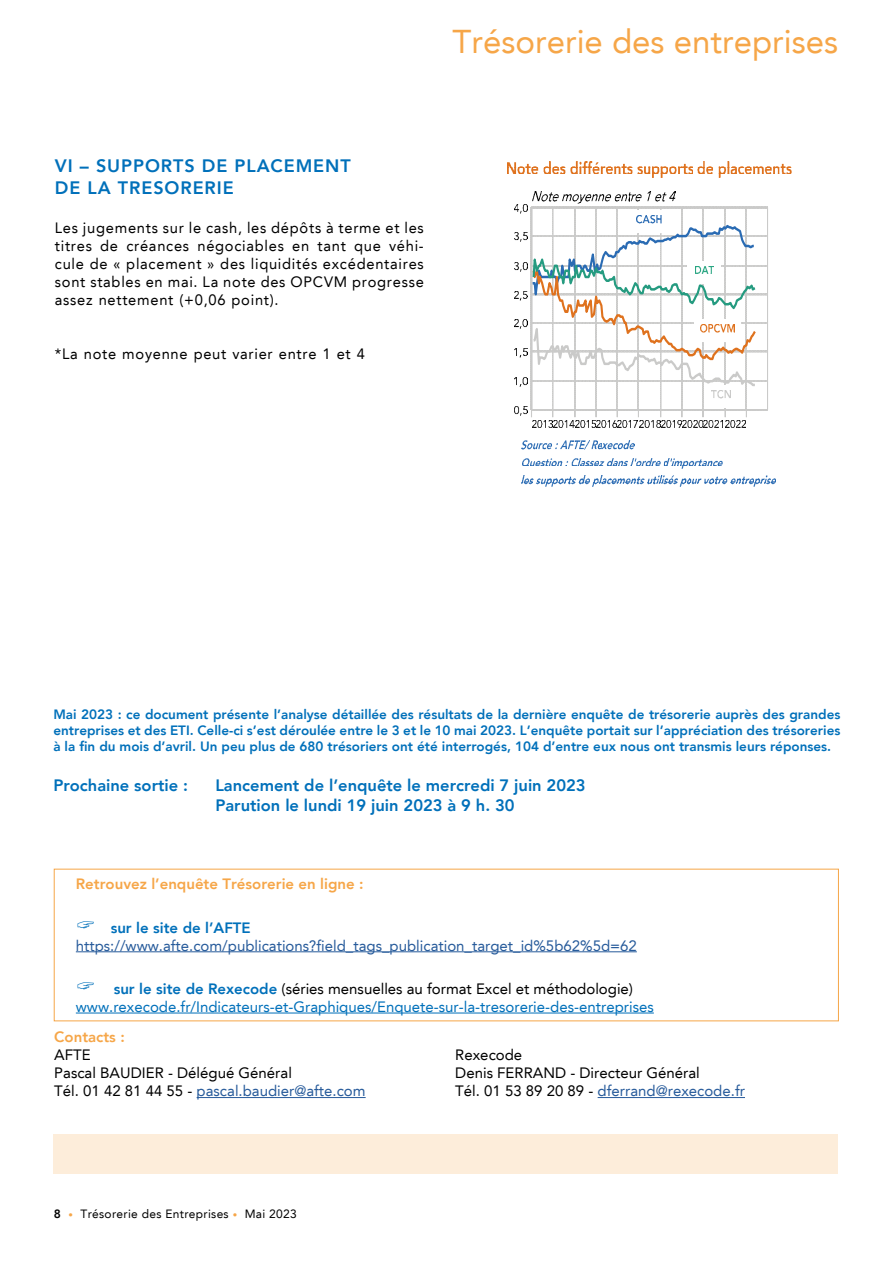
<style>
.page{position:relative;width:893px;height:1263px;background:#fff}
.page>*{position:absolute;margin:0;border:0;box-sizing:border-box;transform-origin:0 0}
.t1{font:33px "Avenir LT";color:#f6a648}
.t2{font:800 18px/21.6px "Avenir LT";letter-spacing:.05em;color:#0070ba}
.t3{font:800 16.5px/19.8px "Avenir LT";color:#0070ba}
.t4{font:15px/18px "Avenir LT";color:#000}
.t5{font:15px/18px "Avenir LT";color:#0070ba}
.t6{font:15px "Avenir LT";color:#275b9b}
.t7{font:800 15px "Avenir LT";color:#f6a648}
.t8{font:15px "Avenir LT";letter-spacing:.05em;color:#000}
.t9{font:800 15px "Avenir LT";color:#0070ba}
.t10{font:800 13.5px/16.2px "Avenir LT";color:#0070ba;text-align:justify}
.t11{font:12px "Avenir LT";letter-spacing:.025em;color:#000}
.s1{font-weight:800}
.s2{color:#000}
.s3{color:#275b9b}
.s4{font-size:9px;color:#f6a648}
</style>
<div class="page">
<div style="left:53px;top:1134px;width:785px;height:40px;background:#fdedda"></div>
<img style="left:508px;top:162px;width:283px;height:16px">
<img style="left:532px;top:191px;width:143px;height:13px">
<svg style="left:530px;top:206px;width:238px;height:212px"></svg>
<img style="left:532px;top:420px;width:106px;height:21px">
<img style="left:640px;top:420px;width:71px;height:8px">
<img style="left:730px;top:420px;width:16px;height:8px">
<img style="left:514px;top:204px;width:13px;height:212px">
<img style="left:521px;top:441px;width:114px;height:9px">
<img style="left:522px;top:458px;width:200px;height:11px">
<img style="left:521px;top:475px;width:254px;height:12px">
<div style="left:630px;top:210px;width:38px;height:22px;background:#fff"></div>
<img style="left:636px;top:215px;width:25px;height:50px">
<div style="left:687px;top:261px;width:34px;height:22px;background:#fff"></div>
<img style="left:695px;top:266px;width:19px;height:48px">
<div style="left:694px;top:319px;width:47px;height:22px;background:#fff"></div>
<img style="left:700px;top:324px;width:35px;height:25px">
<div style="left:705px;top:385px;width:32px;height:22px;background:#fff"></div>
<img style="left:711px;top:390px;width:19px;height:38px">
<hr style="left:197px;top:1097px;width:169px;height:1px;background:#275b9b">
<hr style="left:598px;top:1097px;width:147px;height:1px;background:#275b9b">
<hr style="left:76px;top:951px;width:561px;height:1px;background:#275b9b">
<hr style="left:76px;top:1013px;width:578px;height:1px;background:#0070ba">
<h1 class="t1" style="left:452px;top:22px;width:387px">Trésorerie des entreprises</h1>
<p class="t2" style="left:55px;top:155px;width:297px">VI – SUPPORTS DE PLACEMENT<br>DE LA TRESORERIE</p>
<p class="t4" style="left:55px;top:219px;width:370px;text-align:justify">Les jugements sur le cash, les dépôts à terme et les titres de créances négociables en tant que véhi&shy;cule de « placement » des liquidités excédentaires sont stables en mai. La note des OPCVM progresse assez nettement (+0,06 point).</p>
<p class="t8" style="left:55px;top:345px;width:312px">*La note moyenne peut varier entre 1 et 4</p>
<p class="t10" style="left:53px;top:706px;width:788px">Mai 2023 : ce document présente l’analyse détaillée des résultats de la dernière enquête de trésorerie auprès des grandes entreprises et des ETI. Celle-ci s’est déroulée entre le 3 et le 10 mai 2023. L’enquête portait sur l’appréciation des trésoreries à la fin du mois d’avril. Un peu plus de 680 trésoriers ont été interrogés, 104 d’entre eux nous ont transmis leurs réponses.</p>
<p class="t3" style="left:53px;top:775px;width:136px">Prochaine sortie :</p>
<p class="t3" style="left:215px;top:775px;width:372px">Lancement de l’enquête le mercredi 7 juin 2023<br>Parution le lundi 19 juin 2023 à 9 h. 30</p>
<p class="t7" style="left:76px;top:875px;width:289px">Retrouvez l’enquête Trésorerie en ligne :</p>
<p class="t9" style="left:111px;top:918px;width:141px">sur le site de l’AFTE</p>
<p class="t6" style="left:76px;top:937px;width:562px">https://www.afte.com/publications?field_tags_publication_target_id%5b62%5d=62</p>
<p class="t5" style="left:76px;top:980px;width:579px;text-indent:38px"><span class="s1">sur le site de Rexecode</span> <span class="s2">(séries mensuelles au format Excel et méthodologie) </span>www.rexecode.fr/Indicateurs-et-Graphiques/Enquete-sur-la-tresorerie-des-entreprises</p>
<p class="t7" style="left:54px;top:1028px;width:72px">Contacts :</p>
<p class="t4" style="left:54px;top:1046px;width:313px">AFTE<br>Pascal BAUDIER - Délégué Général<br>Tél. 01 42 81 44 55 - <span class="s3">pascal.baudier@afte.com</span></p>
<p class="t4" style="left:455px;top:1046px;width:291px">Rexecode<br>Denis FERRAND - Directeur Général<br>Tél. 01 53 89 20 89 - <span class="s3">dferrand@rexecode.fr</span></p>
<p class="t11" style="left:54px;top:1207px;width:244px"><span class="s1">8</span> <span class="s4">•</span> Trésorerie des Entreprises <span class="s4">•</span> Mai 2023</p>
</div>
